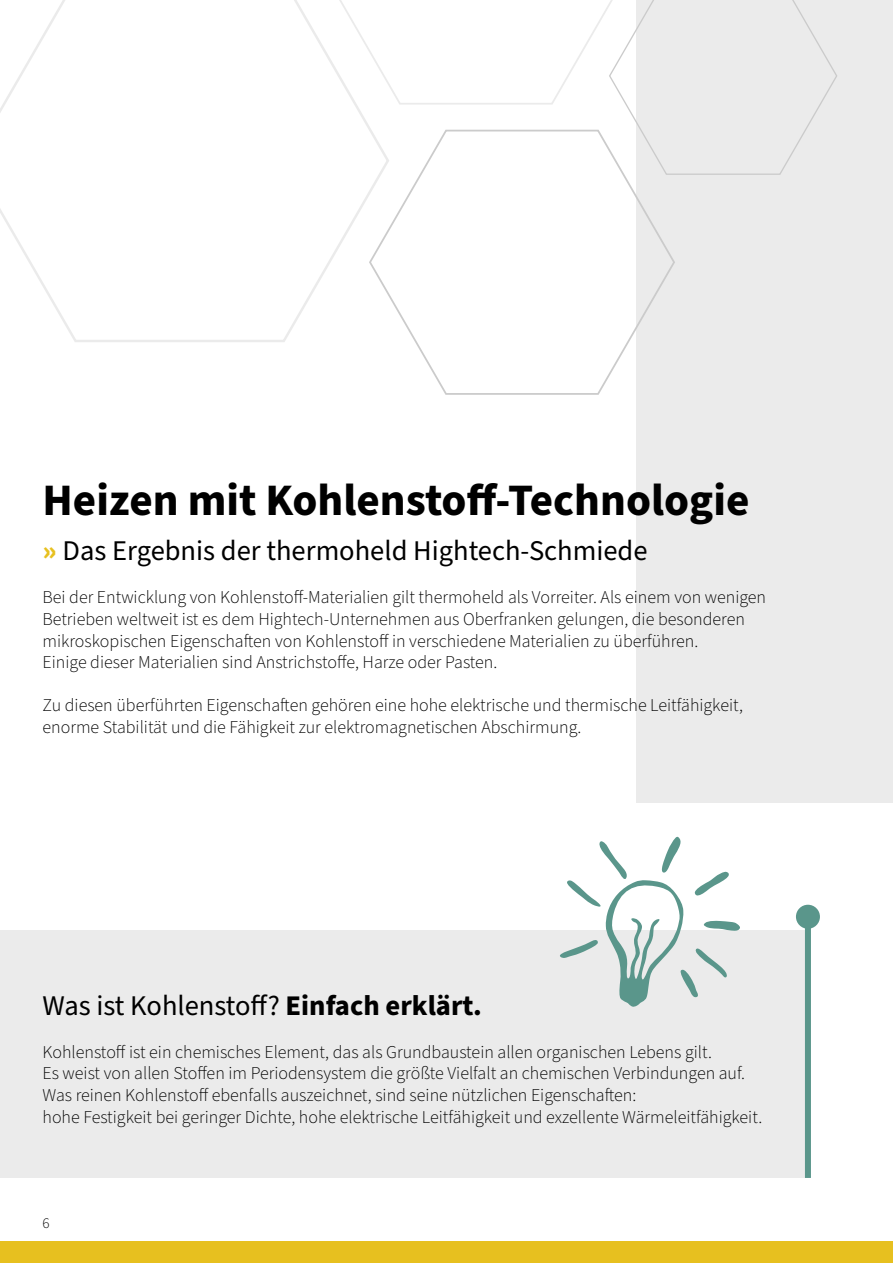
<style>
.page{position:relative;width:893px;height:1263px;background:#fff}
.page>*{position:absolute;margin:0;border:0;box-sizing:border-box;transform-origin:0 0}
.t1{font:700 45px "Source Sans Pro";color:#000}
.t2{font:28.5px "Source Sans Pro";color:#000}
.t3{font:300 18px/21.6px "Source Sans Pro";color:#000}
.t4{font:300 15px "Source Sans Pro";color:#000}
.s1{font-weight:900;color:#e7c01f}
.s2{font-weight:700}
</style>
<div class="page">
<div style="left:0;top:1242px;width:893px;height:21px;background:#e7c01f"></div>
<div style="left:636px;top:0;width:257px;height:802px;background:#ebebeb"></div>
<div style="left:0;top:930px;width:808px;height:248px;background:#ebebeb"></div>
<div style="left:805px;top:917px;width:6px;height:261px;background:#5a968b"></div>
<div style="left:796px;top:905px;width:24px;height:24px;background:#5a968b;border-radius:50%"></div>
<svg style="left:560px;top:837px;width:180px;height:170px"></svg>
<svg style="left:0;top:0;width:368px;height:342px"></svg>
<svg style="left:368px;top:176px;width:307px;height:219px"></svg>
<svg style="left:322px;top:0;width:515px;height:176px"></svg>
<h1 class="t1" style="left:43px;top:470px;width:708px">Heizen mit Kohlenstoff-Technologie</h1>
<h2 class="t2" style="left:43px;top:532px;width:606px"><span class="s1">»</span> Das Ergebnis der thermoheld Hightech-Schmiede</h2>
<p class="t3" style="left:43px;top:587px;width:725px">Bei der Entwicklung von Kohlenstoff-Materialien gilt thermoheld als Vorreiter. Als einem von wenigen Betrieben weltweit ist es dem Hightech-Unternehmen aus Oberfranken gelungen, die besonderen mikroskopischen Eigenschaften von Kohlenstoff in verschiedene Materialien zu überführen.<br>Einige dieser Materialien sind Anstrichstoffe, Harze oder Pasten.</p>
<p class="t3" style="left:43px;top:695px;width:702px">Zu diesen überführten Eigenschaften gehören eine hohe elektrische und thermische Leitfähigkeit, enorme Stabilität und die Fähigkeit zur elektromagnetischen Abschirmung.</p>
<h2 class="t2" style="left:43px;top:986px;width:441px">Was ist Kohlenstoff? <span class="s2">Einfach erklärt.</span></h2>
<p class="t3" style="left:43px;top:1041px;width:721px">Kohlenstoff ist ein chemisches Element, das als Grundbaustein allen organischen Lebens gilt.<br>Es weist von allen Stoffen im Periodensystem die größte Vielfalt an chemischen Verbindungen auf.<br>Was reinen Kohlenstoff ebenfalls auszeichnet, sind seine nützlichen Eigenschaften:<br>hohe Festigkeit bei geringer Dichte, hohe elektrische Leitfähigkeit und exzellente Wärmeleitfähigkeit.</p>
<p class="t4" style="left:43px;top:1213px;width:9px">6</p>
</div>
